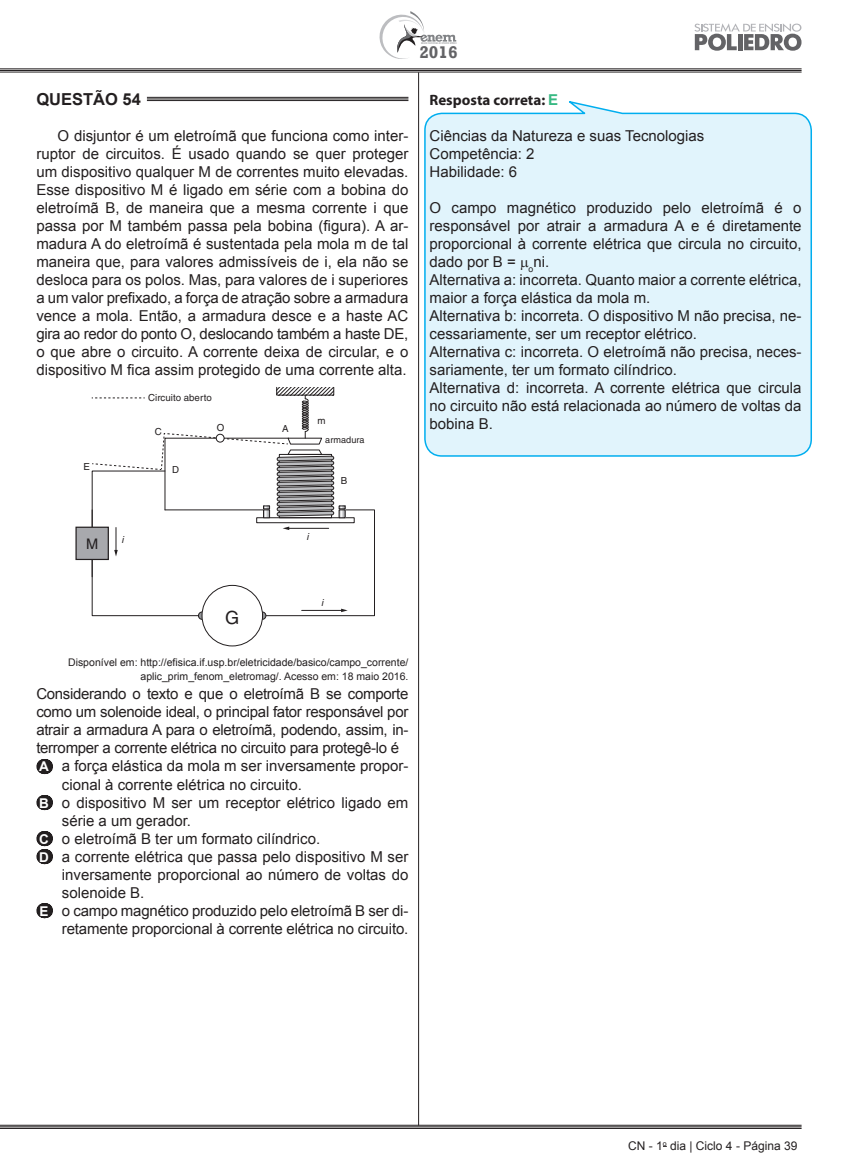
<style>
.page{position:relative;width:842px;height:1170px;background:#fff}
.page>*{position:absolute;margin:0;border:0;box-sizing:border-box;transform-origin:0 0}
.t1{font:18.15px "Helvetica";color:#231f20}
.t2{font:700 17.4px "Rockwell";color:#636366}
.t3{font:700 16.5px "Arial";color:#231f20}
.t4{font:15px/18px "Arial";color:#231f20}
.t5{font:15px "Arial";letter-spacing:-.02em;color:#231f20}
.t6{font:700 15px "Myriad Pro";color:#231f20}
.t7{font:14.55px "Helvetica";color:#231f20}
.t8{font:12px "Arial";color:#231f20}
.t9{font:10.5px/13.5px "Arial";color:#231f20;text-align:right}
.t10{font:9.75px "Helvetica";color:#231f20}
.t11{font:italic 9.75px "Helvetica";color:#231f20}
.t12{font:9.15px "Helvetica";color:#231f20}
.s1{font-family:"Arial";color:#38b983}
.s2{font-weight:700;font-size:13.5px;color:#fff}
</style>
<div class="page">
<div style="left:424px;top:101px;width:388px;height:356px;background:#e1f4fc"></div>
<hr style="left:418px;top:72px;width:1px;height:1053px;background:#231f20">
<hr style="left:0;top:69px;width:801px;height:1px;background:#231f20">
<hr style="left:0;top:70px;width:801px;height:1px;background:#231f20">
<hr style="left:0;top:72px;width:801px;height:1px;background:#231f20">
<hr style="left:0;top:1124px;width:801px;height:1px;background:#231f20">
<hr style="left:0;top:1126px;width:801px;height:1px;background:#231f20">
<hr style="left:0;top:1128px;width:801px;height:1px;background:#231f20">
<svg style="left:694px;top:23px;width:107px;height:28px"></svg>
<svg style="left:379px;top:11px;width:78px;height:48px"></svg>
<hr style="left:147px;top:97px;width:261px;height:1px;background:#231f20">
<hr style="left:147px;top:98px;width:261px;height:1px;background:#231f20">
<hr style="left:147px;top:100px;width:261px;height:1px;background:#231f20">
<svg style="left:44px;top:759px;width:2px;height:15px"></svg>
<svg style="left:44px;top:795px;width:2px;height:15px"></svg>
<svg style="left:44px;top:831px;width:2px;height:33px"></svg>
<svg style="left:44px;top:903px;width:2px;height:15px"></svg>
<div style="left:198px;top:611px;width:8px;height:8px;border:1px solid #231f20;border-radius:50%"></div>
<div style="left:259px;top:612px;width:7px;height:7px;background:#939598;border-radius:50%"></div>
<div style="left:258px;top:611px;width:8px;height:8px;border:1px solid #231f20;border-radius:50%"></div>
<svg style="left:276px;top:387px;width:58px;height:8px"></svg>
<div style="left:202px;top:585px;width:61px;height:61px;background:#fff;border-radius:50%"></div>
<div style="left:76px;top:527px;width:32px;height:32px;background:#a8a9ad"></div>
<div style="left:75px;top:526px;width:34px;height:34px;border:1px solid #231f20"></div>
<svg style="left:92px;top:395px;width:283px;height:221px"></svg>
<div style="left:216px;top:434px;width:8px;height:8px;background:#fff;border-radius:50%"></div>
<div style="left:216px;top:434px;width:8px;height:8px;border:1px solid #231f20;border-radius:50%"></div>
<svg style="left:521px;top:260px;width:7px;height:10px"></svg>
<p class="t2" style="left:419px;top:42px;width:40px">2016</p>
<p class="t3" style="left:36px;top:88px;width:106px">QUESTÃO 54</p>
<p class="t4" style="left:36px;top:127px;width:374px;text-align:justify;text-indent:21px">O disjuntor é um eletroímã que funciona como inter&shy;ruptor de circuitos. É usado quando se quer proteger um dispositivo qualquer M de correntes muito elevadas.<br>Esse dispositivo M é ligado em série com a bobina do eletroímã B, de maneira que a mesma corrente i que passa por M também passa pela bobina (figura). A ar&shy;madura A do eletroímã é sustentada pela mola m de tal maneira que, para valores admissíveis de i, ela não se desloca para os polos. Mas, para valores de i superiores a um valor prefixado, a força de atração sobre a armadura vence a mola. Então, a armadura desce e a haste AC gira ao redor do ponto O, deslocando também a haste DE, o que abre o circuito. A corrente deixa de circular, e o dispositivo M fica assim protegido de uma corrente alta.</p>
<p class="t10" style="left:84px;top:460px;width:8px">E</p>
<p class="t10" style="left:148px;top:392px;width:65px">Circuito aberto</p>
<p class="t10" style="left:155px;top:426px;width:9px">C</p>
<p class="t10" style="left:172px;top:464px;width:9px">D</p>
<p class="t10" style="left:217px;top:421px;width:9px">O</p>
<p class="t10" style="left:282px;top:423px;width:8px">A</p>
<p class="t10" style="left:318px;top:415px;width:10px">m</p>
<p class="t12" style="left:325px;top:434px;width:41px">armadura</p>
<p class="t10" style="left:341px;top:474px;width:8px">B</p>
<p class="t6" style="left:429px;top:90px;width:130px">Resposta correta: <span class="s1">E</span></p>
<p class="t4" style="left:429px;top:127px;width:276px">Ciências da Natureza e suas Tecnologias<br>Competência: 2<br>Habilidade: 6</p>
<p class="t4" style="left:429px;top:199px;width:374px">O campo magnético produzido pelo eletroímã é o responsável por atrair a armadura A e é diretamente proporcional à corrente elétrica que circula no circuito, dado por B = <sub>o</sub>ni.<br>Alternativa a: incorreta. Quanto maior a corrente elétrica, maior a força elástica da mola m.<br>Alternativa b: incorreta. O dispositivo M não precisa, ne&shy;cessariamente, ser um receptor elétrico.<br>Alternativa c: incorreta. O eletroímã não precisa, neces&shy;sariamente, ter um formato cilíndrico.<br>Alternativa d: incorreta. A corrente elétrica que circula no circuito não está relacionada ao número de voltas da bobina B.</p>
<p class="t7" style="left:86px;top:535px;width:14px">M</p>
<p class="t11" style="left:122px;top:534px;width:4px">i</p>
<p class="t11" style="left:306px;top:531px;width:4px">i</p>
<p class="t1" style="left:225px;top:606px;width:16px">G</p>
<p class="t11" style="left:321px;top:596px;width:4px">i</p>
<p class="t9" style="left:68px;top:655px;width:342px">Disponível em: http://efisica.if.usp.br/eletricidade/basico/campo_corrente/ aplic_prim_fenom_eletromag/. Acesso em: 18 maio 2016.</p>
<p class="t5" style="left:36px;top:683px;width:373px">Considerando o texto e que o eletroímã B se comporte</p>
<p class="t5" style="left:36px;top:701px;width:373px">como um solenoide ideal, o principal fator responsável por</p>
<p class="t5" style="left:36px;top:719px;width:374px">atrair a armadura A para o eletroímã, podendo, assim, in-</p>
<p class="t5" style="left:36px;top:737px;width:364px">terromper a corrente elétrica no circuito para protegê-lo é</p>
<p class="t4" style="left:39px;top:757px;width:371px"><span class="s2">A</span> a força elástica da mola m ser inversamente propor-</p>
<p class="t4" style="left:62px;top:775px;width:242px">cional à corrente elétrica no circuito.</p>
<p class="t4" style="left:39px;top:793px;width:371px"><span class="s2">B</span> o dispositivo M ser um receptor elétrico ligado em</p>
<p class="t4" style="left:62px;top:811px;width:131px">série a um gerador.</p>
<p class="t4" style="left:39px;top:829px;width:283px"><span class="s2">C</span> o eletroímã B ter um formato cilíndrico.</p>
<p class="t4" style="left:39px;top:847px;width:371px"><span class="s2">D</span> a corrente elétrica que passa pelo dispositivo M ser</p>
<p class="t4" style="left:62px;top:865px;width:348px">inversamente proporcional ao número de voltas do</p>
<p class="t4" style="left:62px;top:883px;width:84px">solenoide B.</p>
<p class="t4" style="left:40px;top:901px;width:370px"><span class="s2">E</span> o campo magnético produzido pelo eletroímã B ser di-</p>
<p class="t4" style="left:62px;top:919px;width:348px">retamente proporcional à corrente elétrica no circuito.</p>
<p class="t8" style="left:628px;top:1136px;width:171px">CN - 1<sup>o</sup> dia | Ciclo 4 - Página 39</p>
</div>
